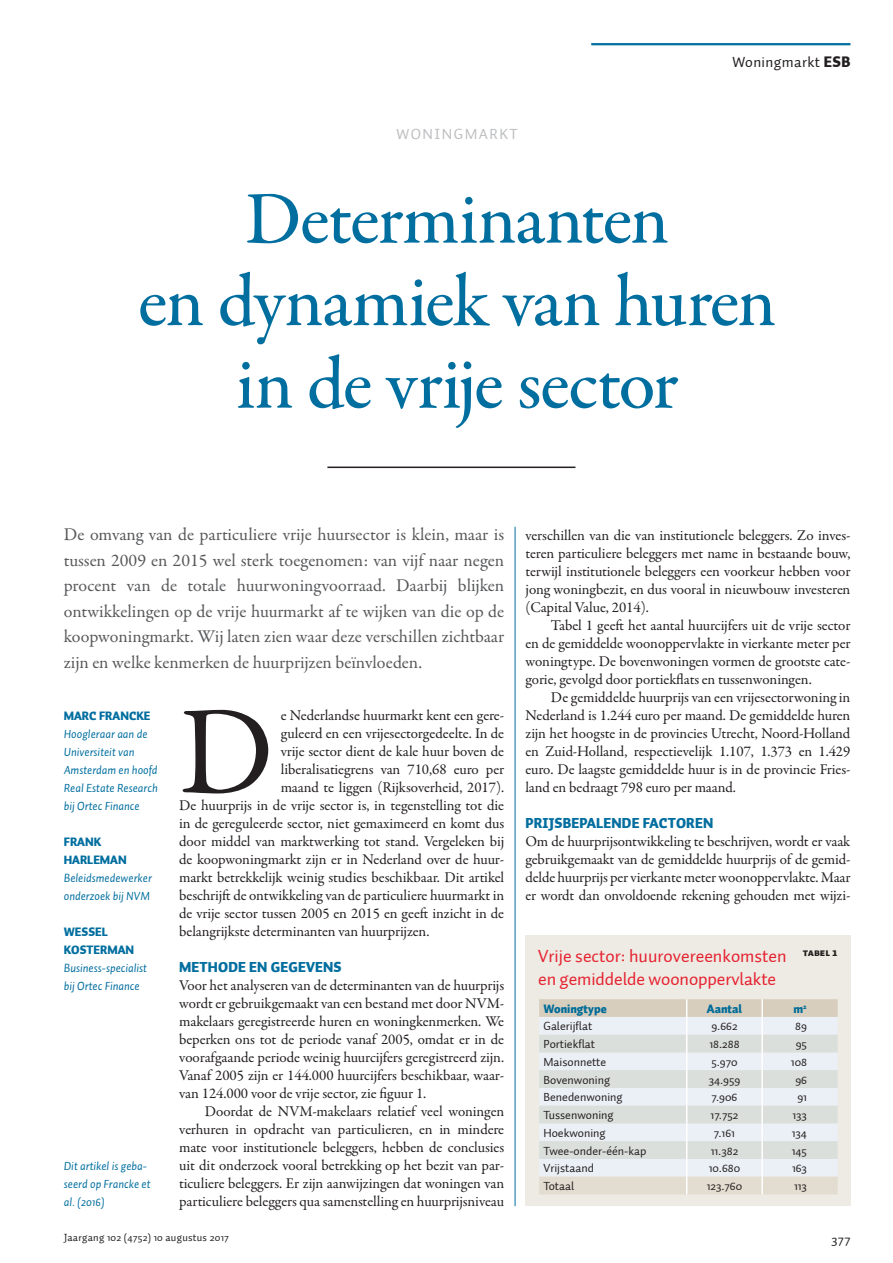
<style>
.page{position:relative;width:893px;height:1263px;background:#fff}
.page>*{position:absolute;margin:0;border:0;box-sizing:border-box;transform-origin:0 0}
.PLAT_Initiaal_5r{font:126.15px "Garamond Premr Pro";color:#231f20}
.KP01_50pt{font:500 75px "Garamond Premr Pro";letter-spacing:-.025em;color:#006e9f}
.INTR_Intro{font:18px/25.5px "Garamond Premr Pro";letter-spacing:-.005em;color:#57585a;text-align:justify}
.KDK1_FiguurKop{font:18px "Auto 1";color:#e62130}
.PLAT_VervolgAlinea{font:15px/18px "Garamond Premr Pro";letter-spacing:-.01em;color:#231f20;text-align:justify}
.PLAT_Initiaal_5r-2{font:15px "Garamond Premr Pro";letter-spacing:-.005em;color:#231f20}
.PLAT_EersteAlinea{font:15px/18px "Garamond Premr Pro";letter-spacing:-.01em;color:#231f20;text-align:justify}
.t1{font:15px "Auto 1";letter-spacing:.025em;color:#231f20}
.DIVE_Rubriek{font:15px "Auto 1";letter-spacing:.1em;color:#bcbdbf}
.PTK1_Tussenkop{font:900 14.25px "Auto 1";letter-spacing:.01em;color:#006e9f}
.t2{font:13.5px "Auto 1";color:#231f20}
.TBPT_TabelTekst{font:12px "Auto 1";color:#231f20}
.AUIN_AuteurVermeldin{font:italic 12px/18px "Auto 1";color:#006e9f}
.AUTR_AuteurNaamLinks{font:900 12px "Auto 1";color:#006e9f}
.TBKP_TabelKop{font:900 12px "Auto 1";color:#006c98}
.t3{font:10.5px "Auto 1";letter-spacing:.025em;color:#231f20}
.KDK2_Figuurnummer{font:10.5px "Auto 1 Black Sm Cp";color:#231f20}
.s1{font-weight:900}
</style>
<div class="page">
<hr style="left:591px;top:43px;width:259px;height:2px;background:#006e9f">
<hr style="left:515px;top:527px;width:1px;height:679px;background:#006e9f">
<hr style="left:327px;top:467px;width:248px;height:1px;background:#231f20">
<div style="left:525px;top:936px;width:325px;height:270px;background:#edebe3"></div>
<svg style="left:539px;top:999px;width:299px;height:195px;background:#e2e5e4"></svg>
<p class="DIVE_Rubriek" style="left:396px;top:125px;width:123px">WONINGMARKT</p>
<p class="t1" style="left:733px;top:53px;width:119px">Woningmarkt <span class="s1">ESB</span></p>
<p class="KP01_50pt" style="left:245px;top:174px;width:426px">Determinanten</p>
<p class="KP01_50pt" style="left:138px;top:256px;width:640px">en dynamiek van huren</p>
<p class="KP01_50pt" style="left:236px;top:339px;width:444px">in de vrije sector</p>
<p class="INTR_Intro" style="left:64px;top:522px;width:442px">De omvang van de particuliere vrije huursector is klein, maar is tussen 2009 en 2015 wel sterk toegenomen: van vijf naar negen procent van de totale huurwoningvoorraad. Daarbij blijken ontwikkelingen op de vrije huurmarkt af te wijken van die op de koopwoningmarkt. Wij laten zien waar deze verschillen zichtbaar zijn en welke kenmerken de huurprijzen beïnvloeden.</p>
<p class="AUTR_AuteurNaamLinks" style="left:64px;top:708px;width:88px">MARC FRANCKE</p>
<p class="AUIN_AuteurVermeldin" style="left:64px;top:725px;width:96px">Hoogleraar aan de<br>Universiteit van<br>Amsterdam en hoofd<br>Real Estate Research bij Ortec Finance</p>
<p class="AUTR_AuteurNaamLinks" style="left:64px;top:834px;width:39px">FRANK</p>
<p class="AUTR_AuteurNaamLinks" style="left:64px;top:852px;width:64px">HARLEMAN</p>
<p class="AUIN_AuteurVermeldin" style="left:64px;top:869px;width:90px">Beleidsmedewerker onderzoek bij NVM</p>
<p class="AUTR_AuteurNaamLinks" style="left:64px;top:924px;width:46px">WESSEL</p>
<p class="AUTR_AuteurNaamLinks" style="left:64px;top:942px;width:72px">KOSTERMAN</p>
<p class="AUIN_AuteurVermeldin" style="left:64px;top:959px;width:85px">Business-specialist bij Ortec Finance</p>
<p class="AUIN_AuteurVermeldin" style="left:64px;top:1157px;width:88px">Dit artikel is geba&shy;seerd op Francke et al. (2016)</p>
<p class="PLAT_Initiaal_5r" style="left:179px;top:676px;width:97px">D</p>
<p class="PLAT_Initiaal_5r-2" style="left:281px;top:706px;width:225px">e Nederlandse huurmarkt kent een gere-</p>
<p class="PLAT_Initiaal_5r-2" style="left:281px;top:724px;width:225px">guleerd en een vrijesectorgedeelte. In de</p>
<p class="PLAT_Initiaal_5r-2" style="left:281px;top:742px;width:225px">vrije sector dient de kale huur boven de</p>
<p class="PLAT_Initiaal_5r-2" style="left:281px;top:760px;width:225px">liberalisatiegrens van 710,68 euro per</p>
<p class="PLAT_Initiaal_5r-2" style="left:281px;top:778px;width:225px">maand te liggen (Rijksoverheid, 2017).</p>
<p class="PLAT_Initiaal_5r-2" style="left:179px;top:796px;width:326px">De huurprijs in de vrije sector is, in tegenstelling tot die</p>
<p class="PLAT_Initiaal_5r-2" style="left:179px;top:814px;width:326px">in de gereguleerde sector, niet gemaximeerd en komt dus</p>
<p class="PLAT_Initiaal_5r-2" style="left:179px;top:832px;width:327px">door middel van marktwerking tot stand. Vergeleken bij</p>
<p class="PLAT_Initiaal_5r-2" style="left:179px;top:850px;width:326px">de koopwoningmarkt zijn er in Nederland over de huur-</p>
<p class="PLAT_Initiaal_5r-2" style="left:179px;top:868px;width:326px">markt betrekkelijk weinig studies beschikbaar. Dit artikel</p>
<p class="PLAT_Initiaal_5r-2" style="left:179px;top:886px;width:326px">beschrijft de ontwikkeling van de particuliere huurmarkt in</p>
<p class="PLAT_Initiaal_5r-2" style="left:179px;top:904px;width:326px">de vrije sector tussen 2005 en 2015 en geeft inzicht in de</p>
<p class="PLAT_Initiaal_5r-2" style="left:179px;top:922px;width:252px">belangrijkste determinanten van huurprijzen.</p>
<p class="PTK1_Tussenkop" style="left:179px;top:958px;width:164px">METHODE EN GEGEVENS</p>
<p class="PLAT_EersteAlinea" style="left:179px;top:977px;width:327px">Voor het analyseren van de determinanten van de huurprijs wordt er gebruikgemaakt van een bestand met door NVM&shy;makelaars geregistreerde huren en woningkenmerken. We beperken ons tot de periode vanaf 2005, omdat er in de voorafgaande periode weinig huurcijfers geregistreerd zijn.<br>Vanaf 2005 zijn er 144.000 huurcijfers beschikbaar, waar&shy;van 124.000 voor de vrije sector, zie figuur 1.</p>
<p class="PLAT_VervolgAlinea" style="left:179px;top:1103px;width:326px;text-indent:26px">Doordat de NVM-makelaars relatief veel woningen verhuren in opdracht van particulieren, en in mindere mate voor institutionele beleggers, hebben de conclusies uit dit onderzoek vooral betrekking op het bezit van par&shy;ticuliere beleggers. Er zijn aanwijzingen dat woningen van particuliere beleggers qua samenstelling en huurprijsniveau</p>
<p class="PLAT_VervolgAlinea" style="left:525px;top:527px;width:326px">verschillen van die van institutionele beleggers. Zo inves&shy;teren particuliere beleggers met name in bestaande bouw, terwijl institutionele beleggers een voorkeur hebben voor jong woningbezit, en dus vooral in nieuwbouw investeren (Capital Value, 2014).</p>
<p class="PLAT_VervolgAlinea" style="left:525px;top:617px;width:326px;text-indent:26px">Tabel 1 geeft het aantal huurcijfers uit de vrije sector en de gemiddelde woonoppervlakte in vierkante meter per woningtype. De bovenwoningen vormen de grootste cate&shy;gorie, gevolgd door portiekflats en tussenwoningen.</p>
<p class="PLAT_VervolgAlinea" style="left:525px;top:689px;width:326px;text-indent:26px">De gemiddelde huurprijs van een vrijesectorwoning in Nederland is 1.244 euro per maand. De gemiddelde huren zijn het hoogste in de provincies Utrecht, Noord-Holland en Zuid-Holland, respectievelijk 1.107, 1.373 en 1.429 euro. De laagste gemiddelde huur is in de provincie Fries&shy;land en bedraagt 798 euro per maand.</p>
<p class="PTK1_Tussenkop" style="left:525px;top:814px;width:189px">PRIJSBEPALENDE FACTOREN</p>
<p class="PLAT_EersteAlinea" style="left:525px;top:833px;width:327px">Om de huurprijsontwikkeling te beschrijven, wordt er vaak gebruikgemaakt van de gemiddelde huurprijs of de gemid&shy;delde huurprijs per vierkante meter woonoppervlakte. Maar er wordt dan onvoldoende rekening gehouden met wijzi-</p>
<p class="KDK1_FiguurKop" style="left:538px;top:945px;width:250px">Vrije sector: huurovereenkomsten</p>
<p class="KDK1_FiguurKop" style="left:538px;top:967px;width:239px">en gemiddelde woonoppervlakte</p>
<p class="KDK2_Figuurnummer" style="left:803px;top:947px;width:36px">TABEL 1</p>
<p class="TBKP_TabelKop" style="left:543px;top:1001px;width:65px">Woningtype</p>
<p class="TBKP_TabelKop" style="left:707px;top:1001px;width:37px">Aantal</p>
<p class="TBKP_TabelKop" style="left:793px;top:1001px;width:15px">m<sup>2</sup></p>
<p class="TBPT_TabelTekst" style="left:543px;top:1019px;width:50px">Galerijflat</p>
<p class="TBPT_TabelTekst" style="left:711px;top:1019px;width:28px">9.662</p>
<p class="TBPT_TabelTekst" style="left:795px;top:1019px;width:13px">89</p>
<p class="TBPT_TabelTekst" style="left:543px;top:1037px;width:53px">Portiekflat</p>
<p class="TBPT_TabelTekst" style="left:709px;top:1037px;width:32px">18.288</p>
<p class="TBPT_TabelTekst" style="left:796px;top:1037px;width:13px">95</p>
<p class="TBPT_TabelTekst" style="left:543px;top:1054px;width:64px">Maisonnette</p>
<p class="TBPT_TabelTekst" style="left:711px;top:1054px;width:28px">5.970</p>
<p class="TBPT_TabelTekst" style="left:791px;top:1054px;width:18px">108</p>
<p class="TBPT_TabelTekst" style="left:543px;top:1072px;width:68px">Bovenwoning</p>
<p class="TBPT_TabelTekst" style="left:709px;top:1072px;width:33px">34.959</p>
<p class="TBPT_TabelTekst" style="left:795px;top:1072px;width:13px">96</p>
<p class="TBPT_TabelTekst" style="left:543px;top:1090px;width:81px">Benedenwoning</p>
<p class="TBPT_TabelTekst" style="left:712px;top:1090px;width:27px">7.906</p>
<p class="TBPT_TabelTekst" style="left:797px;top:1090px;width:11px">91</p>
<p class="TBPT_TabelTekst" style="left:543px;top:1108px;width:72px">Tussenwoning</p>
<p class="TBPT_TabelTekst" style="left:711px;top:1108px;width:29px">17.752</p>
<p class="TBPT_TabelTekst" style="left:792px;top:1108px;width:16px">133</p>
<p class="TBPT_TabelTekst" style="left:543px;top:1125px;width:64px">Hoekwoning</p>
<p class="TBPT_TabelTekst" style="left:714px;top:1125px;width:23px">7.161</p>
<p class="TBPT_TabelTekst" style="left:792px;top:1125px;width:17px">134</p>
<p class="TBPT_TabelTekst" style="left:543px;top:1143px;width:105px">Twee-onder-één-kap</p>
<p class="TBPT_TabelTekst" style="left:711px;top:1143px;width:29px">11.382</p>
<p class="TBPT_TabelTekst" style="left:792px;top:1143px;width:17px">145</p>
<p class="TBPT_TabelTekst" style="left:543px;top:1161px;width:52px">Vrijstaand</p>
<p class="TBPT_TabelTekst" style="left:709px;top:1161px;width:33px">10.680</p>
<p class="TBPT_TabelTekst" style="left:792px;top:1161px;width:16px">163</p>
<p class="TBPT_TabelTekst" style="left:543px;top:1179px;width:32px">Totaal</p>
<p class="TBPT_TabelTekst" style="left:707px;top:1179px;width:37px">123.760</p>
<p class="TBPT_TabelTekst" style="left:794px;top:1179px;width:14px">113</p>
<p class="t3" style="left:64px;top:1231px;width:167px">Jaargang 102 (4752) 10 augustus 2017</p>
<p class="t2" style="left:832px;top:1231px;width:20px">377</p>
</div>
